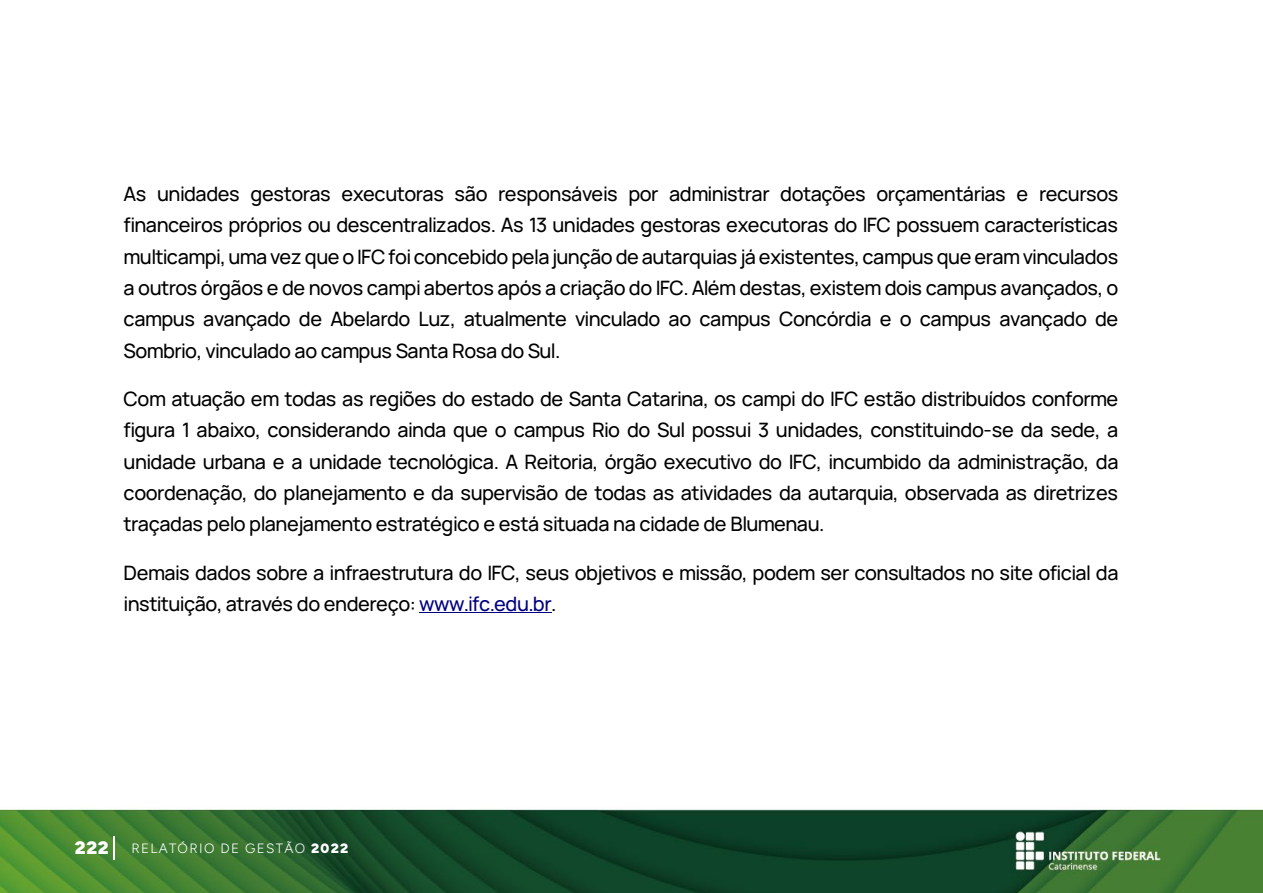
<style>
.page{position:relative;width:1263px;height:893px;background:#fff}
.page>*{position:absolute;margin:0;border:0;box-sizing:border-box;transform-origin:0 0}
.t1{font:200 19.8px/31.3px "Manrope";letter-spacing:-.02em;color:#000;text-align:justify}
.t2{font:300 18px "Figtree";color:#fff}
.t3{font:300 13.5px "Figtree";letter-spacing:.1em;color:#fff}
.s1{color:#000080}
</style>
<div class="page">
<img style="left:0;top:612px;width:1263px;height:281px">
<svg style="left:113px;top:837px;width:1px;height:23px"></svg>
<hr style="left:419px;top:612px;width:132px;height:1px;background:#000080">
<p class="t1" style="left:124px;top:177px;width:996px">As unidades gestoras executoras são responsáveis por administrar dotações orçamentárias e recursos financeiros próprios ou descentralizados. As 13 unidades gestoras executoras do IFC possuem características multicampi, uma vez que o IFC foi concebido pela junção de autarquias já existentes, campus que eram vinculados a outros órgãos e de novos campi abertos após a criação do IFC. Além destas, existem dois campus avançados, o campus avançado de Abelardo Luz, atualmente vinculado ao campus Concórdia e o campus avançado de Sombrio, vinculado ao campus Santa Rosa do Sul.</p>
<p class="t1" style="left:124px;top:382px;width:996px">Com atuação em todas as regiões do estado de Santa Catarina, os campi do IFC estão distribuídos conforme figura 1 abaixo, considerando ainda que o campus Rio do Sul possui 3 unidades, constituindo-se da sede, a unidade urbana e a unidade tecnológica. A Reitoria, órgão executivo do IFC, incumbido da administração, da coordenação, do planejamento e da supervisão de todas as atividades da autarquia, observada as diretrizes traçadas pelo planejamento estratégico e está situada na cidade de Blumenau.</p>
<p class="t1" style="left:124px;top:556px;width:996px">Demais dados sobre a infraestrutura do IFC, seus objetivos e missão, podem ser consultados no site oficial da instituição, através do endereço: <span class="s1">www.ifc.edu.br</span>.</p>
<p class="t2" style="left:75px;top:838px;width:35px">222</p>
<p class="t3" style="left:131px;top:840px;width:218px">RELATÓRIO DE GESTÃO 2022</p>
</div>
